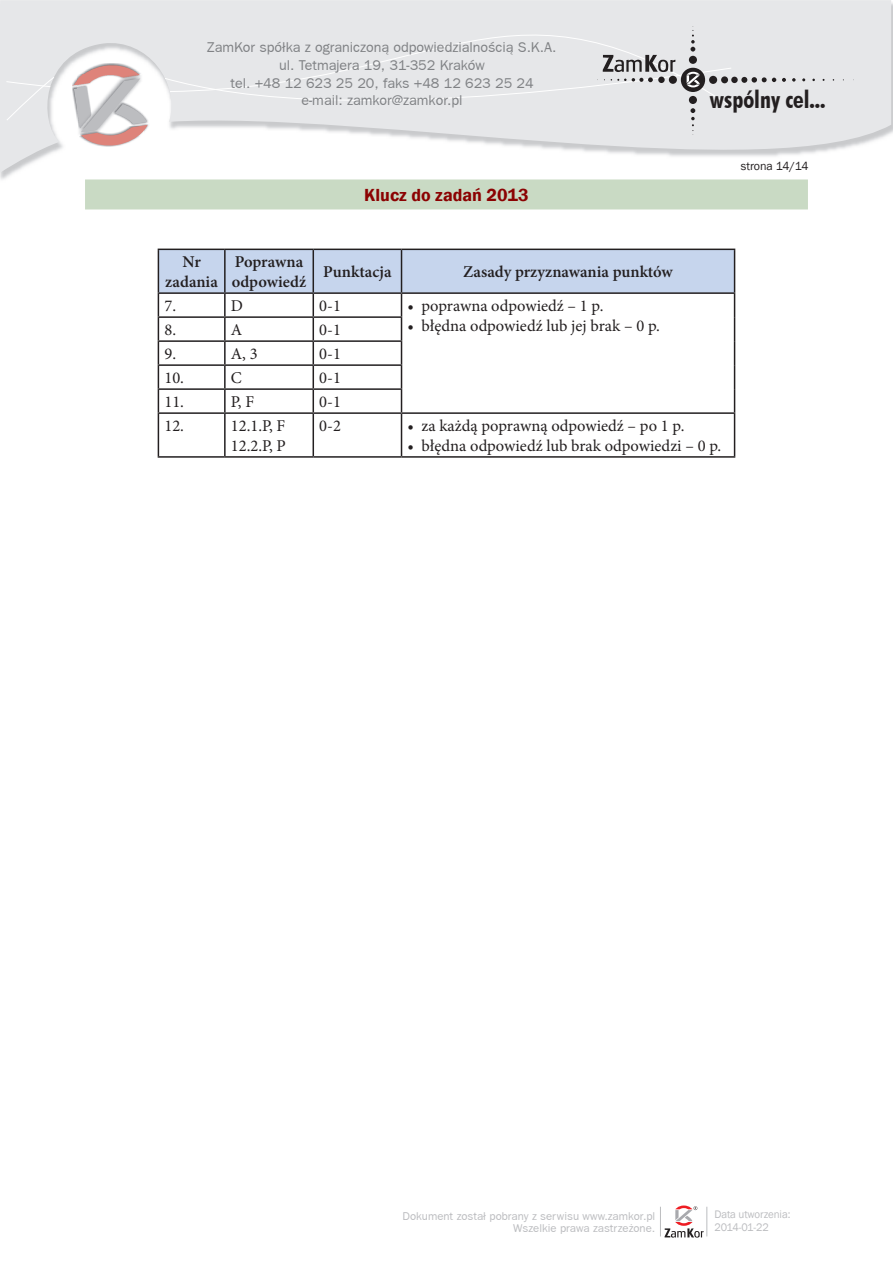
<style>
.page{position:relative;width:893px;height:1263px;background:#fff}
.page>*{position:absolute;margin:0;border:0;box-sizing:border-box;transform-origin:0 0}
.t1{font:700 condensed 24.45px "Futura BT";color:#231f20}
.t2{font:600 18px "Franklin Gothic";color:#8b0202}
.t3{font:16.5px/19.8px "Minion Pro";color:#231f20}
.t4{font:600 16.5px/19.8px "Minion Pro";color:#231f20;text-align:center}
.t5{font:14.25px/18px "Frankfurt Gothic";color:#808285;text-align:center}
.t6{font:12px "Franklin Gothic";color:#231f20}
.t7{font:11.4px/12.6px "Frankfurt Gothic";color:#bcbdc0;text-align:right}
.t8{font:11.25px/13.5px "Franklin Gothic";letter-spacing:-.01em;color:#bcbdc0}
</style>
<div class="page">
<svg style="left:0;top:0;width:891px;height:180px;fill:#e9e9eb"></svg>
<div style="left:6px;top:0;width:727px;height:108px;background:#e6e7e9"></div>
<div style="left:731px;top:77px;width:7px;height:6px;background:#231f20;border-radius:50%"></div>
<svg style="left:741px;top:77px;width:35px;height:6px"></svg>
<svg style="left:782px;top:78px;width:4px;height:4px"></svg>
<svg style="left:792px;top:78px;width:4px;height:4px"></svg>
<svg style="left:6px;top:26px;width:726px;height:122px;background:#e5e5e6"></svg>
<svg style="left:660px;top:1205px;width:47px;height:32px"></svg>
<div style="left:85px;top:179px;width:723px;height:30px;background:#c9dac4"></div>
<svg style="left:158px;top:249px;width:577px;height:163px"></svg>
<hr style="left:158px;top:412px;width:67px;height:2px;background:#231f20">
<hr style="left:158px;top:414px;width:1px;height:42px;background:#231f20">
<hr style="left:225px;top:412px;width:88px;height:2px;background:#231f20">
<hr style="left:224px;top:414px;width:2px;height:42px;background:#231f20">
<hr style="left:313px;top:412px;width:88px;height:2px;background:#231f20">
<hr style="left:313px;top:414px;width:1px;height:42px;background:#231f20">
<hr style="left:401px;top:412px;width:334px;height:2px;background:#231f20">
<hr style="left:401px;top:414px;width:1px;height:42px;background:#231f20">
<hr style="left:734px;top:414px;width:1px;height:42px;background:#231f20">
<hr style="left:158px;top:456px;width:67px;height:2px;background:#231f20">
<hr style="left:225px;top:456px;width:88px;height:2px;background:#231f20">
<hr style="left:313px;top:456px;width:88px;height:2px;background:#231f20">
<hr style="left:401px;top:456px;width:334px;height:2px;background:#231f20">
<p class="t5" style="left:207px;top:38px;width:351px">ZamKor spółka z ograniczoną odpowiedzialnością S.K.A. ul. Tetmajera 19, 31-352 Kraków<br>tel. +48 12 623 25 20, faks +48 12 623 25 24<br>e-mail: zamkor@zamkor.pl</p>
<p class="t2" style="left:364px;top:184px;width:166px">Klucz do zadań 2013</p>
<h1 class="t1" style="left:710px;top:84px;width:117px">wspólny cel...</h1>
<p class="t6" style="left:741px;top:159px;width:69px">strona 14/14</p>
<p class="t4" style="left:165px;top:252px;width:54px">Nr zadania</p>
<p class="t4" style="left:232px;top:252px;width:76px;text-align:left">Poprawna odpowiedź</p>
<p class="t4" style="left:323px;top:262px;width:70px">Punktacja</p>
<p class="t4" style="left:463px;top:262px;width:211px">Zasady przyznawania punktów</p>
<p class="t3" style="left:164px;top:296px;width:13px">7.</p>
<p class="t3" style="left:231px;top:296px;width:14px">D</p>
<p class="t3" style="left:319px;top:296px;width:23px">0-1</p>
<p class="t3" style="left:407px;top:296px;width:197px">• poprawna odpowiedź – 1 p.</p>
<p class="t3" style="left:407px;top:316px;width:254px">• błędna odpowiedź lub jej brak – 0 p.</p>
<p class="t3" style="left:164px;top:320px;width:13px">8.</p>
<p class="t3" style="left:231px;top:320px;width:13px">A</p>
<p class="t3" style="left:319px;top:320px;width:23px">0-1</p>
<p class="t3" style="left:164px;top:344px;width:13px">9.</p>
<p class="t3" style="left:231px;top:344px;width:28px">A, 3</p>
<p class="t3" style="left:319px;top:344px;width:23px">0-1</p>
<p class="t3" style="left:164px;top:368px;width:21px">10.</p>
<p class="t3" style="left:231px;top:368px;width:12px">C</p>
<p class="t3" style="left:319px;top:368px;width:23px">0-1</p>
<p class="t3" style="left:164px;top:392px;width:21px">11.</p>
<p class="t3" style="left:231px;top:392px;width:25px">P, F</p>
<p class="t3" style="left:319px;top:392px;width:23px">0-1</p>
<p class="t3" style="left:164px;top:416px;width:21px">12.</p>
<p class="t3" style="left:231px;top:416px;width:57px">12.1.P, F<br>12.2.P, P</p>
<p class="t3" style="left:319px;top:416px;width:23px">0-2</p>
<p class="t3" style="left:407px;top:416px;width:278px">• za każdą poprawną odpowiedź – po 1 p.</p>
<p class="t3" style="left:407px;top:436px;width:315px">• błędna odpowiedź lub brak odpowiedzi – 0 p.</p>
<p class="t7" style="left:403px;top:1209px;width:254px">Dokument zosta³ pobrany z serwisu www.zamkor.pl<br>Wszelkie prawa zastrze¿one.</p>
<p class="t8" style="left:714px;top:1207px;width:77px">Data utworzenia:<br>2014-01-22</p>
</div>
